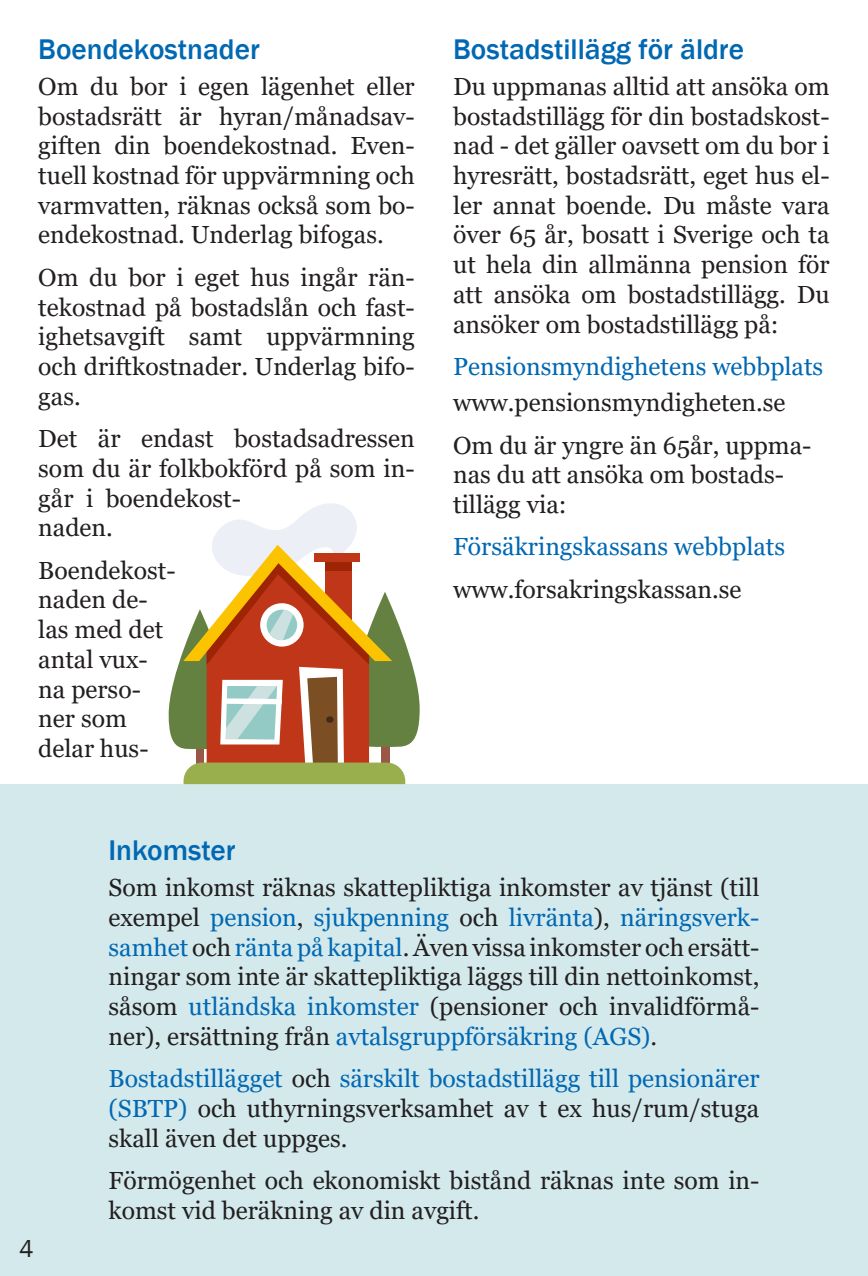
<style>
.page{position:relative;width:868px;height:1276px;background:#fff}
.page>*{position:absolute;margin:0;border:0;box-sizing:border-box;transform-origin:0 0}
.rubrik_2{font:500 29.25px "Franklin Gothic";color:#0168b3}
.Brödtext{font:24.75px/29.7px "Georgia";color:#231f20;text-align:justify}
.Brödtext-2{font:24.75px "Georgia";color:#0168b3}
.t1{font:24.75px "Franklin Gothic";color:#231f20}
.s1{color:#0168b3}
</style>
<div class="page">
<div style="left:0;top:784px;width:867px;height:492px;background:#d3e9ec"></div>
<svg style="left:169px;top:503px;width:250px;height:281px"></svg>
<p class="rubrik_2" style="left:38px;top:31px;width:223px">Boendekostnader</p>
<p class="Brödtext" style="left:38px;top:72px;width:378px">Om du bor i egen lägenhet eller bostadsrätt är hyran/månadsav&shy;giften din boendekostnad. Even&shy;tuell kostnad för uppvärmning och varmvatten, räknas också som bo&shy;endekostnad. Underlag bifogas.</p>
<p class="Brödtext" style="left:38px;top:263px;width:378px">Om du bor i eget hus ingår rän&shy;tekostnad på bostadslån och fast&shy;ighetsavgift samt uppvärmning och driftkostnader. Underlag bifo&shy;gas.</p>
<p class="Brödtext" style="left:38px;top:424px;width:378px;text-align:left">Det är endast bostadsadressen som du är folkbokförd på som in&shy;går i boendekost-<br>naden.</p>
<p class="Brödtext" style="left:38px;top:556px;width:139px;text-align:left">Boendekost&shy;naden de&shy;las med det antal vux&shy;na perso&shy;ner som delar hus-</p>
<p class="rubrik_2" style="left:453px;top:31px;width:292px">Bostadstillägg för äldre</p>
<p class="Brödtext" style="left:453px;top:72px;width:378px">Du uppmanas alltid att ansöka om bostadstillägg för din bostadskost&shy;nad - det gäller oavsett om du bor i hyresrätt, bostadsrätt, eget hus el&shy;ler annat boende. Du måste vara över 65 år, bosatt i Sverige och ta ut hela din allmänna pension för att ansöka om bostadstillägg. Du ansöker om bostadstillägg på:</p>
<p class="Brödtext-2" style="left:453px;top:351px;width:371px">Pensionsmyndighetens webbplats</p>
<p class="Brödtext" style="left:453px;top:388px;width:334px">www.pensionsmyndigheten.se</p>
<p class="Brödtext" style="left:453px;top:431px;width:360px;text-align:left">Om du är yngre än 65år, uppma&shy;nas du att ansöka om bostads&shy;tillägg via:</p>
<p class="Brödtext-2" style="left:453px;top:532px;width:333px">Försäkringskassans webbplats</p>
<p class="Brödtext" style="left:453px;top:575px;width:290px">www.forsakringskassan.se</p>
<p class="t1" style="left:19px;top:1233px;width:16px">4</p>
<p class="rubrik_2" style="left:108px;top:832px;width:129px">Inkomster</p>
<p class="Brödtext" style="left:108px;top:873px;width:652px">Som inkomst räknas skattepliktiga inkomster av tjänst (till exempel <span class="s1">pension</span>, <span class="s1">sjukpenning</span> och <span class="s1">livränta</span>), <span class="s1">näringsverk&shy;samhet</span> och <span class="s1">ränta på kapital</span>. Även vissa inkomster och ersätt&shy;ningar som inte är skattepliktiga läggs till din nettoinkomst, såsom <span class="s1">utländska inkomster</span> (pensioner och invalidförmå&shy;ner), ersättning från <span class="s1">avtalsgruppförsäkring (AGS)</span>.</p>
<p class="Brödtext" style="left:108px;top:1064px;width:652px"><span class="s1">Bostadstillägget</span> och <span class="s1">särskilt bostadstillägg till pensionärer (SBTP)</span> och uthyrningsverksamhet av t ex hus/rum/stuga skall även det uppges.</p>
<p class="Brödtext" style="left:108px;top:1166px;width:652px">Förmögenhet och ekonomiskt bistånd räknas inte som in&shy;komst vid beräkning av din avgift.</p>
</div>
